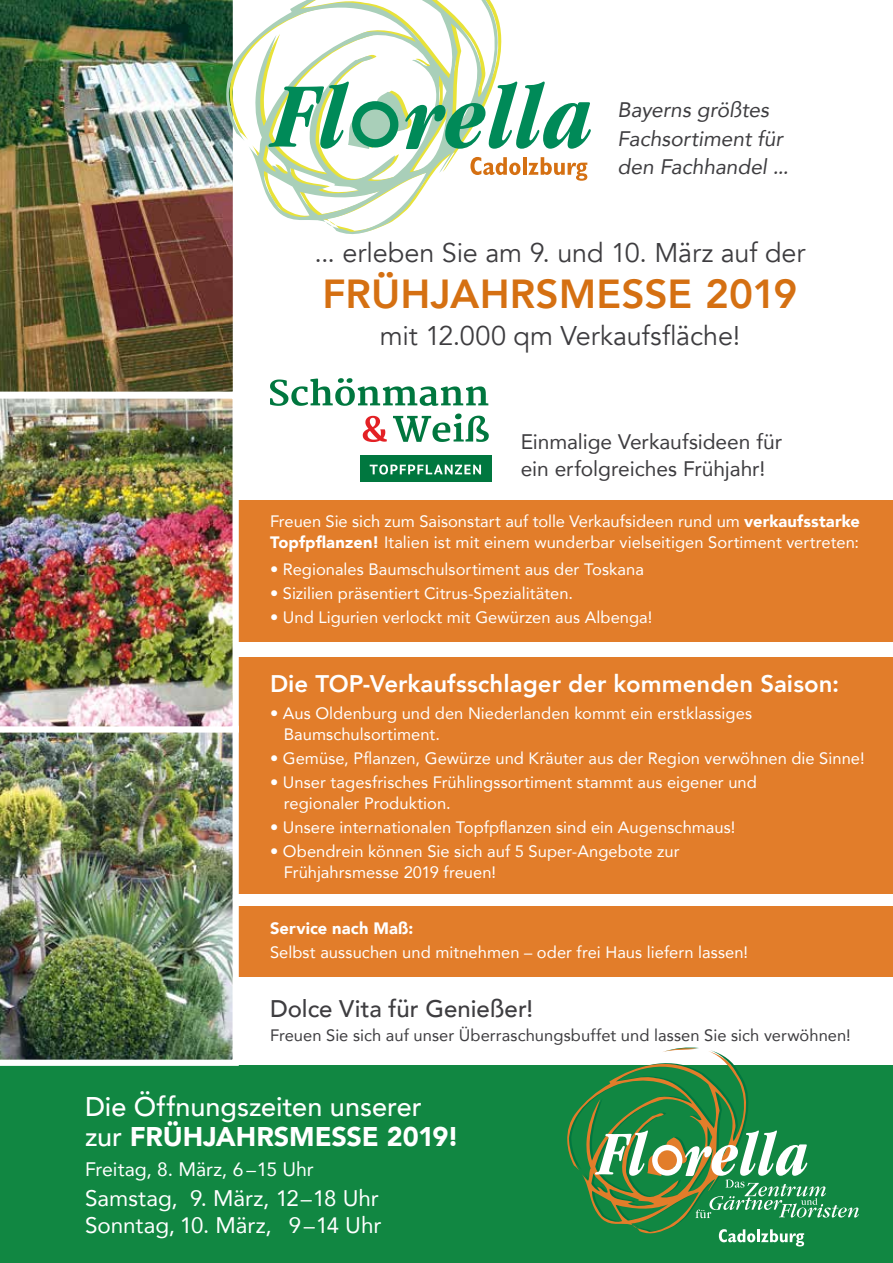
<style>
.page{position:relative;width:893px;height:1263px;background:#fff}
.page>*{position:absolute;margin:0;border:0;box-sizing:border-box;transform-origin:0 0}
.t1{font:800 40.5px "Avenir";color:#d57012}
.t2{font:27px "Avenir";letter-spacing:-.005em;color:#3e3d40}
.t3{font:500 27px/30px "Avenir";color:#fff}
.t4{font:800 24px "Avenir";letter-spacing:.005em;color:#fff}
.t5{font:500 24px "Avenir";color:#3e3d40}
.t6{font:22.5px/27px "Avenir";color:#fff}
.t7{font:21px/27px "Avenir";letter-spacing:-.005em;color:#3e3d40}
.t8{font:italic 21px/28.5px "Avenir";color:#3e3d40}
.t9{font:19.5px "Avenir";color:#fff}
.t10{font:16.5px/21px "Avenir";letter-spacing:.005em;color:#fff}
.t11{font:16.5px "Avenir";letter-spacing:.005em;color:#3e3d40}
.t12{font:900 16.5px "Avenir";letter-spacing:.01em;color:#fff}
.s1{font-weight:900}
.s2{font-size:19.2px}
.s3{font-size:22.2px}
</style>
<div class="page">
<div style="left:0;top:500px;width:893px;height:142px;background:#e27d2a"></div>
<div style="left:0;top:657px;width:893px;height:236px;background:#e27d2a"></div>
<div style="left:0;top:906px;width:893px;height:70px;background:#e27d2a"></div>
<div style="left:0;top:1066px;width:893px;height:197px;background:#118742"></div>
<img style="left:0;top:0;width:233px;height:392px">
<img style="left:0;top:733px;width:239px;height:333px">
<img style="left:0;top:398px;width:239px;height:335px">
<div style="left:360px;top:456px;width:131px;height:26px;background:#00773f"></div>
<svg style="left:393px;top:413px;width:96px;height:29px"></svg>
<svg style="left:363px;top:416px;width:24px;height:26px"></svg>
<svg style="left:270px;top:378px;width:218px;height:28px"></svg>
<svg style="left:370px;top:464px;width:111px;height:11px"></svg>
<svg style="left:567px;top:1047px;width:292px;height:199px"></svg>
<svg style="left:226px;top:0;width:276px;height:238px"></svg>
<svg style="left:405px;top:82px;width:186px;height:67px"></svg>
<svg style="left:268px;top:82px;width:130px;height:67px"></svg>
<svg style="left:470px;top:157px;width:50px;height:18px"></svg>
<hr style="left:523px;top:157px;width:3px;height:18px;background:#d57012">
<svg style="left:528px;top:157px;width:59px;height:24px"></svg>
<p class="t8" style="left:618px;top:96px;width:173px">Bayerns größtes<br>Fachsortiment für den Fachhandel ...</p>
<h2 class="t2" style="left:315px;top:236px;width:492px">... erleben Sie am 9. und 10. März auf der</h2>
<h1 class="t1" style="left:322px;top:263px;width:477px">FRÜHJAHRSMESSE 2019</h1>
<h2 class="t2" style="left:380px;top:320px;width:362px">mit 12.000 qm Verkaufsfläche!</h2>
<p class="t7" style="left:521px;top:428px;width:263px">Einmalige Verkaufsideen für ein erfolgreiches Frühjahr!</p>
<p class="t10" style="left:270px;top:511px;width:591px">Freuen Sie sich zum Saisonstart auf tolle Verkaufsideen rund um <span class="s1">verkaufsstarke<br>Topfpflanzen!</span> Italien ist mit einem wunderbar vielseitigen Sortiment vertreten:</p>
<p class="t10" style="left:270px;top:559px;width:375px">• Regionales Baumschulsortiment aus der Toskana</p>
<p class="t10" style="left:270px;top:583px;width:305px">• Sizilien präsentiert Citrus-Spezialitäten.</p>
<p class="t10" style="left:270px;top:607px;width:384px">• Und Ligurien verlockt mit Gewürzen aus Albenga!</p>
<h3 class="t4" style="left:270px;top:665px;width:571px">Die TOP-Verkaufsschlager der kommenden Saison:</h3>
<p class="t10" style="left:284px;top:702px;width:470px;text-indent:-14px">• Aus Oldenburg und den Niederlanden kommt ein erstklassiges<br>Baumschulsortiment.</p>
<p class="t10" style="left:270px;top:747px;width:596px">• Gemüse, Pflanzen, Gewürze und Kräuter aus der Region verwöhnen die Sinne!</p>
<p class="t10" style="left:284px;top:771px;width:475px;text-indent:-14px">• Unser tagesfrisches Frühlingssortiment stammt aus eigener und regionaler Produktion.</p>
<p class="t10" style="left:270px;top:816px;width:467px">• Unsere internationalen Topfpflanzen sind ein Augenschmaus!</p>
<p class="t10" style="left:284px;top:840px;width:397px;text-indent:-14px">• Obendrein können Sie sich auf 5 Super-Angebote zur<br>Frühjahrsmesse 2019 freuen!</p>
<p class="t12" style="left:270px;top:914px;width:145px">Service nach Maß:</p>
<p class="t10" style="left:270px;top:941px;width:480px">Selbst aussuchen und mitnehmen – oder frei Haus liefern lassen!</p>
<h3 class="t5" style="left:270px;top:988px;width:265px">Dolce Vita für Genießer!</h3>
<p class="t11" style="left:270px;top:1022px;width:582px">Freuen Sie sich auf unser Überraschungsbuffet und lassen Sie sich verwöhnen!</p>
<h2 class="t3" style="left:85px;top:1090px;width:376px">Die Öffnungszeiten unserer zur <span class="s1">FRÜHJAHRSMESSE 2019!</span></h2>
<p class="t9" style="left:85px;top:1153px;width:230px">Freitag, <span class="s2">8.</span> März, <span class="s2">6 –15</span> Uhr</p>
<h3 class="t6" style="left:85px;top:1184px;width:298px">Samstag, <span class="s3">9.</span> März, <span class="s3">12–18</span> Uhr<br>Sonntag, <span class="s3">10.</span> März, <span class="s3">9–14</span> Uhr</h3>
</div>
